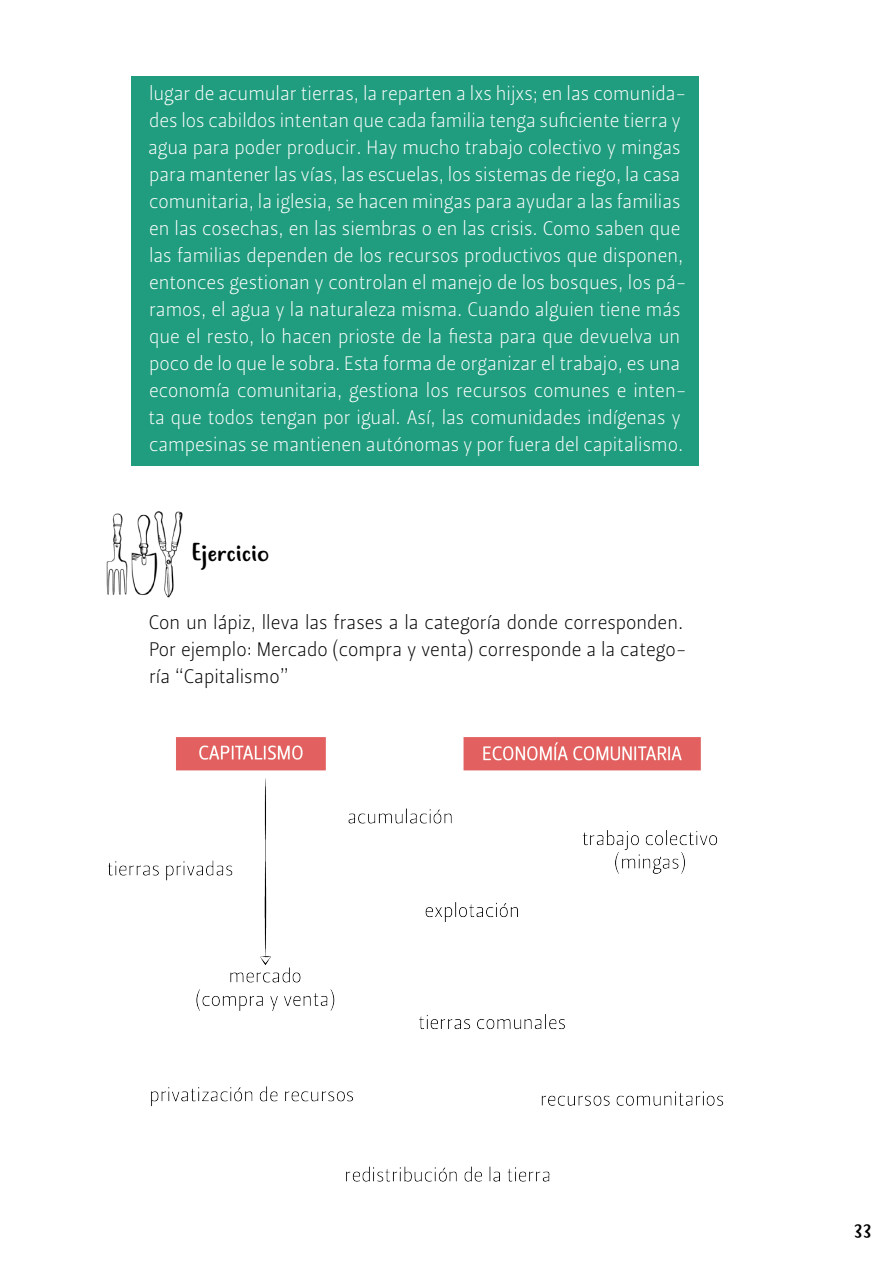
<style>
.page{position:relative;width:893px;height:1263px;background:#fff}
.page>*{position:absolute;margin:0;border:0;box-sizing:border-box;transform-origin:0 0}
.t1{font:24px "Justtellmewhat";color:#000}
.t2{font:19.5px/27px "Leitura Sans Grot 1";color:#fff}
.t3{font:19.5px/27px "Leitura Sans Grot 1";color:#000}
.t4{font:18px "Justtellmewhat";color:#000}
</style>
<div class="page">
<img style="left:106px;top:511px;width:77px;height:86px">
<img style="left:108px;top:737px;width:616px;height:445px">
<div style="left:131px;top:77px;width:567px;height:389px;background:#209c7e"></div>
<p class="t2" style="left:148px;top:80px;width:540px">lugar de acumular tierras, la reparten a lxs hijxs; en las comunida&shy;des los cabildos intentan que cada familia tenga suficiente tierra y agua para poder producir. Hay mucho trabajo colectivo y mingas para mantener las vías, las escuelas, los sistemas de riego, la casa comunitaria, la iglesia, se hacen mingas para ayudar a las familias en las cosechas, en las siembras o en las crisis. Como saben que las familias dependen de los recursos productivos que disponen, entonces gestionan y controlan el manejo de los bosques, los pá&shy;ramos, el agua y la naturaleza misma. Cuando alguien tiene más que el resto, lo hacen prioste de la fiesta para que devuelva un poco de lo que le sobra. Esta forma de organizar el trabajo, es una economía comunitaria, gestiona los recursos comunes e inten&shy;ta que todos tengan por igual. Así, las comunidades indígenas y campesinas se mantienen autónomas y por fuera del capitalismo.</p>
<p class="t1" style="left:191px;top:538px;width:79px">Ejercicio</p>
<p class="t3" style="left:149px;top:609px;width:539px">Con un lápiz, lleva las frases a la categoría donde corresponden.<br>Por ejemplo: Mercado (compra y venta) corresponde a la catego&shy;ría “Capitalismo”</p>
<p class="t4" style="left:854px;top:1220px;width:19px">33</p>
</div>
